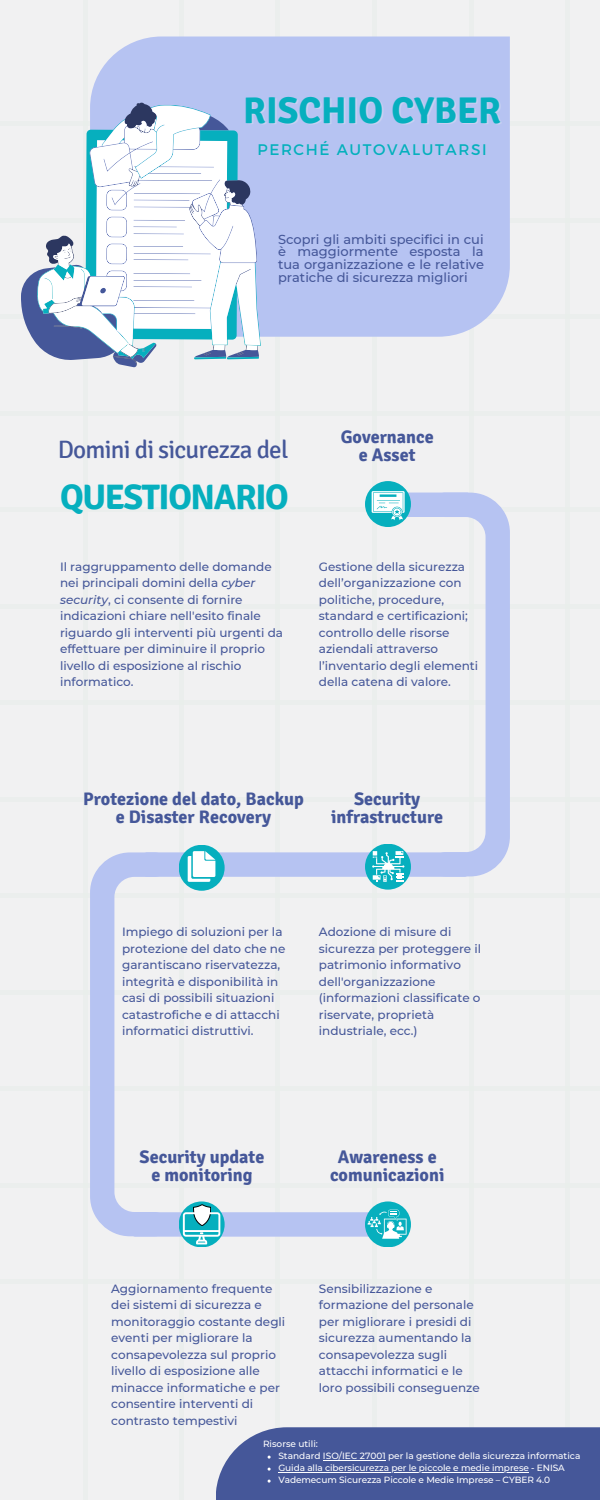
<style>
.page{position:relative;width:600px;height:1500px;background:#f1f1f2}
.page>*{position:absolute;margin:0;border:0;box-sizing:border-box;transform-origin:0 0}
.t1{font:700 37.2px "Signika";color:#06afbe}
.t2{font:700 35.4px "Signika";letter-spacing:-.04em;color:#06afbe}
.t3{font:25.2px "Signika";letter-spacing:-.03em;color:#455799}
.t4{font:700 18.2px/18px "Signika";color:#455799;text-align:center}
.t5{font:15.4px "Montserrat";letter-spacing:.1em;color:#06afbe}
.t6{font:500 13px/12.8px "Montserrat";color:#455799;text-align:justify}
.t7{font:500 12px/16.5px "Montserrat";color:#455799}
.t8{font:500 9px/12px "Montserrat";letter-spacing:-.01em;color:#fff}
.s1{font-style:italic}
</style>
<div class="page">
<div style="left:83px;top:0;width:5px;height:1500px;background:#ebeeed"></div>
<div style="left:179px;top:0;width:5px;height:1500px;background:#ebeeed"></div>
<div style="left:275px;top:0;width:5px;height:1500px;background:#ebeeed"></div>
<div style="left:372px;top:0;width:5px;height:1500px;background:#ebeeed"></div>
<div style="left:469px;top:0;width:5px;height:1500px;background:#ebeeed"></div>
<div style="left:565px;top:0;width:5px;height:1500px;background:#ebeeed"></div>
<div style="left:0;top:1279px;width:600px;height:5px;background:#ebeeed"></div>
<div style="left:0;top:1183px;width:600px;height:5px;background:#ebeeed"></div>
<div style="left:0;top:1086px;width:600px;height:5px;background:#ebeeed"></div>
<div style="left:0;top:990px;width:600px;height:5px;background:#ebeeed"></div>
<div style="left:0;top:893px;width:600px;height:5px;background:#ebeeed"></div>
<div style="left:0;top:797px;width:600px;height:5px;background:#ebeeed"></div>
<div style="left:0;top:700px;width:600px;height:5px;background:#ebeeed"></div>
<div style="left:0;top:604px;width:600px;height:5px;background:#ebeeed"></div>
<div style="left:0;top:507px;width:600px;height:5px;background:#ebeeed"></div>
<div style="left:0;top:411px;width:600px;height:5px;background:#ebeeed"></div>
<div style="left:0;top:314px;width:600px;height:5px;background:#ebeeed"></div>
<div style="left:0;top:218px;width:600px;height:5px;background:#ebeeed"></div>
<div style="left:0;top:121px;width:600px;height:5px;background:#ebeeed"></div>
<div style="left:90px;top:37px;width:420px;height:300px;background:#b6c3f2"></div>
<svg style="left:21px;top:271px;width:116px;height:97px"></svg>
<svg style="left:45px;top:102px;width:213px;height:263px"></svg>
<svg style="left:36px;top:105px;width:224px;height:252px;fill:#fcfdfe"></svg>
<div style="left:365px;top:481px;width:46px;height:46px;background:#06afbe;border-radius:50%"></div>
<div style="left:365px;top:1201px;width:46px;height:46px;background:#06afbe;border-radius:50%"></div>
<svg style="left:179px;top:1201px;width:46px;height:46px"></svg>
<svg style="left:90px;top:491px;width:420px;height:753px"></svg>
<div style="left:216px;top:1427px;width:384px;height:73px;background:#455799"></div>
<hr style="left:323px;top:1460px;width:63px;height:1px;background:#fff">
<hr style="left:278px;top:1472px;width:251px;height:1px;background:#fff">
<h1 class="t1" style="left:243px;top:88px;width:259px">RISCHIO CYBER</h1>
<p class="t5" style="left:258px;top:139px;width:231px">PERCHÉ AUTOVALUTARSI</p>
<p class="t6" style="left:278px;top:233px;width:208px">Scopri gli ambiti specifici in cui è maggiormente esposta la tua organizzazione e le relative pratiche di sicurezza migliori</p>
<h3 class="t3" style="left:58px;top:434px;width:232px">Domini di sicurezza del</h3>
<h2 class="t2" style="left:60px;top:476px;width:230px">QUESTIONARIO</h2>
<p class="t7" style="left:60px;top:558px;width:225px">Il raggruppamento delle domande nei principali domini della <span class="s1">cyber security</span>, ci consente di fornire indicazioni chiare nell'esito finale riguardo gli interventi più urgenti da effettuare per diminuire il proprio livello di esposizione al rischio informatico.</p>
<h3 class="t4" style="left:341px;top:428px;width:95px">Governance e Asset</h3>
<p class="t7" style="left:319px;top:558px;width:161px">Gestione della sicurezza dell’organizzazione con politiche, procedure, standard e certificazioni; controllo delle risorse aziendali attraverso l’inventario degli elementi della catena di valore.</p>
<h3 class="t4" style="left:83px;top:790px;width:222px">Protezione del dato, Backup e Disaster Recovery</h3>
<h3 class="t4" style="left:331px;top:790px;width:114px">Security infrastructure</h3>
<p class="t7" style="left:122px;top:924px;width:165px">Impiego di soluzioni per la protezione del dato che ne garantiscano riservatezza, integrità e disponibilità in casi di possibili situazioni catastrofiche e di attacchi informatici distruttivi.</p>
<p class="t7" style="left:319px;top:924px;width:164px">Adozione di misure di sicurezza per proteggere il patrimonio informativo dell'organizzazione (informazioni classificate o riservate, proprietà industriale, ecc.)</p>
<h3 class="t4" style="left:140px;top:1148px;width:126px">Security update e monitoring</h3>
<h3 class="t4" style="left:330px;top:1148px;width:116px">Awareness e comunicazioni</h3>
<p class="t7" style="left:111px;top:1280px;width:176px">Aggiornamento frequente dei sistemi di sicurezza e monitoraggio costante degli eventi per migliorare la consapevolezza sul proprio livello di esposizione alle minacce informatiche e per consentire interventi di contrasto tempestivi</p>
<p class="t7" style="left:319px;top:1280px;width:162px">Sensibilizzazione e formazione del personale per migliorare i presidi di sicurezza aumentando la consapevolezza sugli attacchi informatici e le loro possibili conseguenze</p>
<p class="t8" style="left:263px;top:1438px;width:56px">Risorse utili:</p>
<p class="t8" style="left:278px;top:1450px;width:304px">Standard ISO/IEC 27001 per la gestione della sicurezza informatica<br>Guida alla cibersicurezza per le piccole e medie imprese - ENISA<br>Vademecum Sicurezza Piccole e Medie Imprese – CYBER 4.0</p>
</div>
